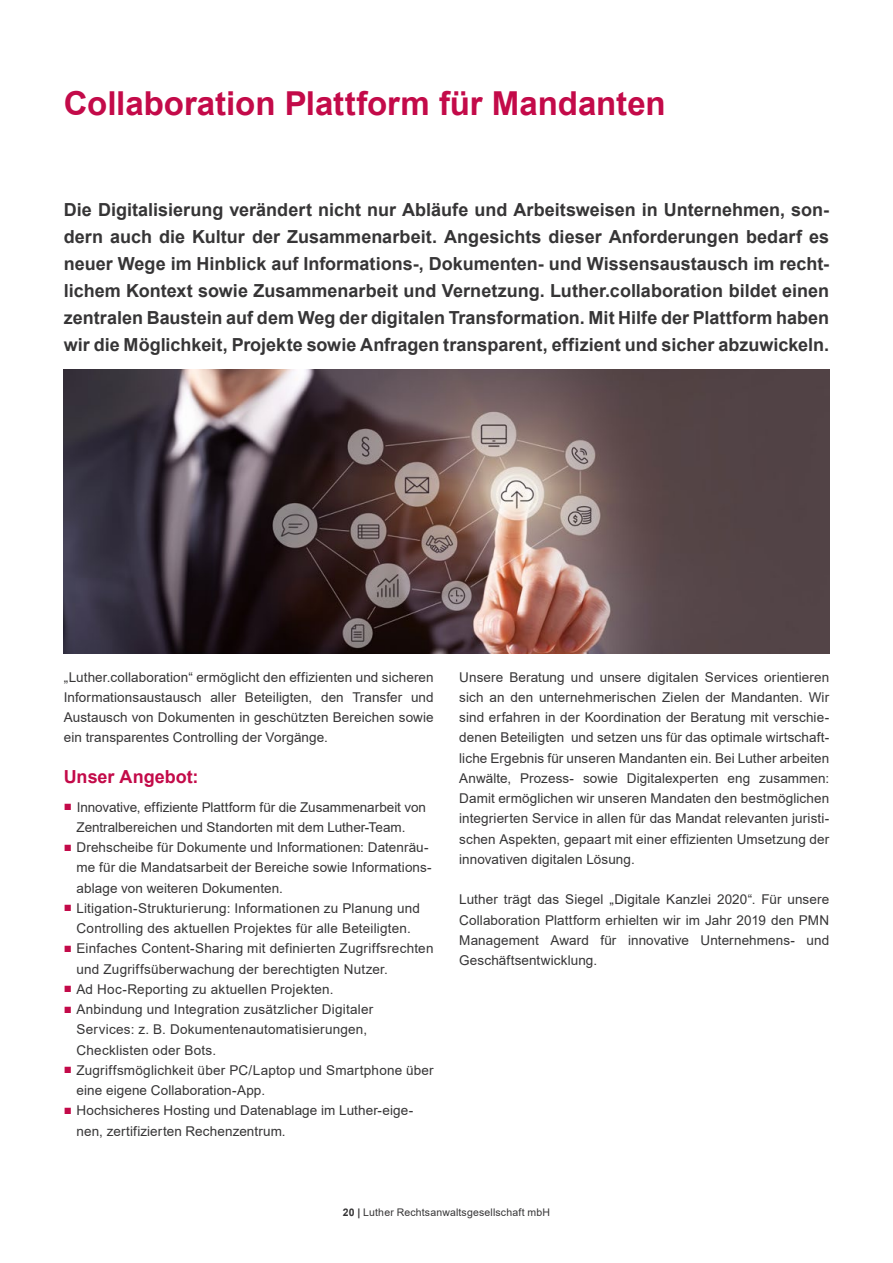
<style>
.page{position:relative;width:893px;height:1263px;background:#fff}
.page>*{position:absolute;margin:0;border:0;box-sizing:border-box;transform-origin:0 0}
.t1{font:700 33px "Arial";letter-spacing:-.005em;color:#c30a49}
.Einleitungstext_Bloc{font:700 18px/27px "Arial";color:#363536;text-align:justify}
.t2{font:700 18px "Arial";color:#c30a49}
.Copy{font:13.5px/20.2px "Arial";letter-spacing:.01em;color:#363536}
.t3{font:10.5px "Arial";letter-spacing:.015em;color:#363536}
.s1{color:#c30a49}
.s2{font-weight:700}
</style>
<div class="page">
<img style="left:64px;top:370px;width:765px;height:283px">
<h1 class="t1" style="left:64px;top:81px;width:603px">Collaboration Plattform für Mandanten</h1>
<p class="Einleitungstext_Bloc" style="left:64px;top:196px;width:767px">Die Digitalisierung verändert nicht nur Abläufe und Arbeitsweisen in Unternehmen, son&shy;dern auch die Kultur der Zusammenarbeit. Angesichts dieser Anforderungen bedarf es neuer Wege im Hinblick auf Informations-, Dokumenten- und Wissensaustausch im recht&shy;lichem Kontext sowie Zusammenarbeit und Vernetzung. Luther.collaboration bildet einen zentralen Baustein auf dem Weg der digitalen Transformation. Mit Hilfe der Plattform haben wir die Möglichkeit, Projekte sowie Anfragen transparent, effizient und sicher abzuwickeln.</p>
<p class="Copy" style="left:64px;top:667px;width:371px;text-align:justify">„Luther.collaboration“ ermöglicht den effizienten und sicheren Informationsaustausch aller Beteiligten, den Transfer und Austausch von Dokumenten in geschützten Bereichen sowie ein transparentes Controlling der Vorgänge.</p>
<h2 class="t2" style="left:64px;top:764px;width:136px">Unser Angebot:</h2>
<p class="Copy" style="left:77px;top:797px;width:351px;text-indent:-13px"><span class="s1">■</span> Innovative, effiziente Plattform für die Zusammenarbeit von<br>Zentralbereichen und Standorten mit dem Luther-Team.</p>
<p class="Copy" style="left:77px;top:837px;width:357px;text-indent:-13px"><span class="s1">■</span> Drehscheibe für Dokumente und Informationen: Datenräu&shy;me für die Mandatsarbeit der Bereiche sowie Informations&shy;ablage von weiteren Dokumenten.</p>
<p class="Copy" style="left:64px;top:898px;width:358px;text-align:center"><span class="s1">■</span> Litigation-Strukturierung: Informationen zu Planung und<br>Controlling des aktuellen Projektes für alle Beteiligten.</p>
<p class="Copy" style="left:77px;top:938px;width:358px;text-indent:-13px"><span class="s1">■</span> Einfaches Content-Sharing mit definierten Zugriffsrechten und Zugriffsüberwachung der berechtigten Nutzer.</p>
<p class="Copy" style="left:64px;top:979px;width:269px"><span class="s1">■</span> Ad Hoc-Reporting zu aktuellen Projekten.</p>
<p class="Copy" style="left:77px;top:999px;width:298px;text-indent:-13px"><span class="s1">■</span> Anbindung und Integration zusätzlicher Digitaler<br>Services: z. B. Dokumentenautomatisierungen,<br>Checklisten oder Bots.</p>
<p class="Copy" style="left:77px;top:1060px;width:359px;text-indent:-13px"><span class="s1">■</span> Zugriffsmöglichkeit über PC/Laptop und Smartphone über eine eigene Collaboration-App.</p>
<p class="Copy" style="left:77px;top:1100px;width:338px;text-indent:-13px"><span class="s1">■</span> Hochsicheres Hosting und Datenablage im Luther-eige&shy;nen, zertifizierten Rechenzentrum.</p>
<p class="Copy" style="left:459px;top:667px;width:371px;text-align:justify">Unsere Beratung und unsere digitalen Services orientieren sich an den unternehmerischen Zielen der Mandanten. Wir sind erfahren in der Koordination der Beratung mit verschie&shy;denen Beteiligten und setzen uns für das optimale wirtschaft&shy;liche Ergebnis für unseren Mandanten ein. Bei Luther arbeiten Anwälte, Prozess- sowie Digitalexperten eng zusammen:<br>Damit ermöglichen wir unseren Mandaten den bestmöglichen integrierten Service in allen für das Mandat relevanten juristi&shy;schen Aspekten, gepaart mit einer effizienten Umsetzung der innovativen digitalen Lösung.</p>
<p class="Copy" style="left:459px;top:889px;width:371px;text-align:justify">Luther trägt das Siegel „Digitale Kanzlei 2020“. Für unsere Collaboration Plattform erhielten wir im Jahr 2019 den PMN Management Award für innovative Unternehmens- und Geschäftsentwicklung.</p>
<p class="t3" style="left:343px;top:1205px;width:209px"><span class="s2">20 |</span> Luther Rechtsanwaltsgesellschaft mbH</p>
</div>
